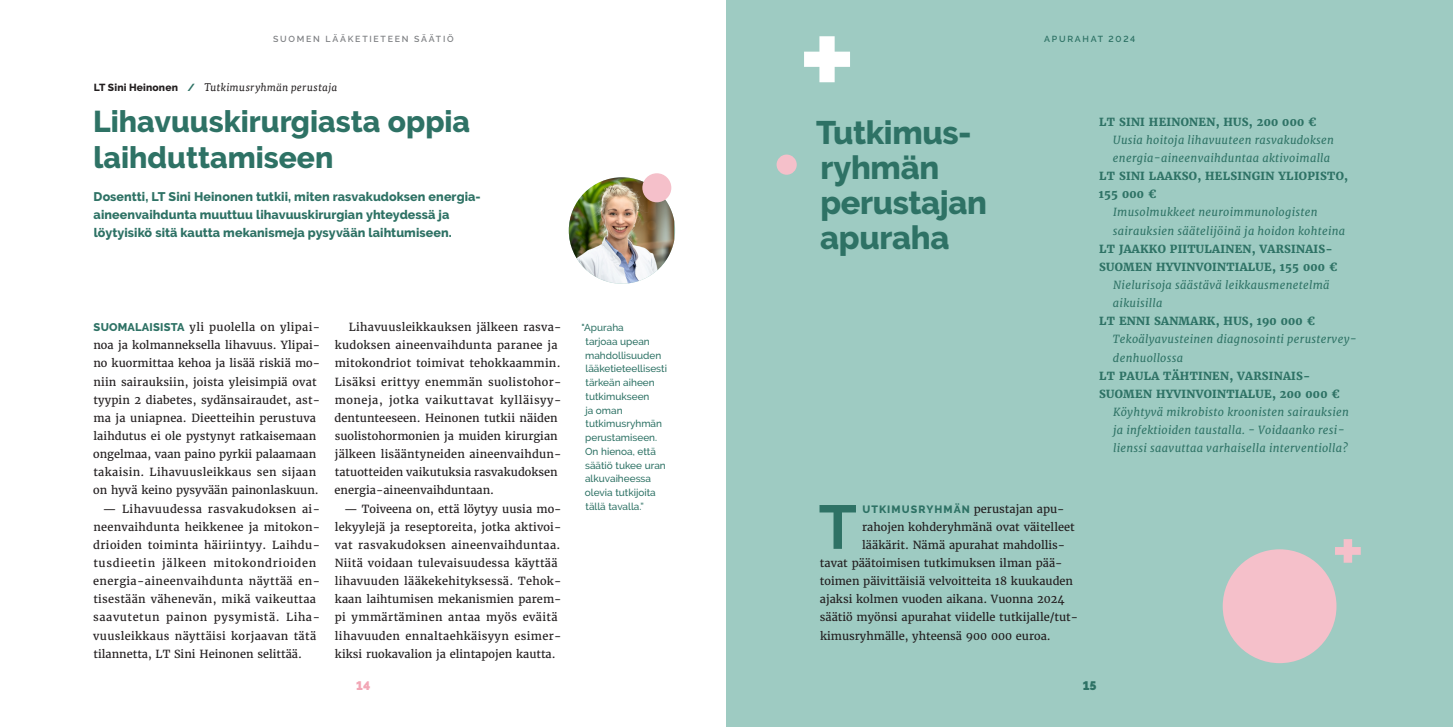
<style>
.page{position:relative;width:1453px;height:727px;background:#fff}
.page>*{position:absolute;margin:0;border:0;box-sizing:border-box;transform-origin:0 0}
.Vaalpun_sivun_leipis{font:700 61.62px "Raleway";color:#2e7265}
.H1_Värillisen_sivun_otsikko{font:800 32.5px/35px "Raleway";letter-spacing:-.01em;color:#2e7265}
.t1{font:800 30px/36.2px "Raleway";color:#2e7265}
.Leipis{font:800 12.5px/18.1px "Raleway";letter-spacing:.005em;color:#2e7265}
.t2{font:900 12.25px "Raleway";color:#2e7265}
.t3{font:900 12.25px "Raleway";color:#f2a6b5}
.Leipis-2{font:italic 11.25px "Tisa Pro";letter-spacing:.015em;color:#231f20}
.Leipis-3{font:11.12px/18.1px "Merriweather";letter-spacing:.02em;color:#231f20}
.luettelon_tutkimus{font:italic 11.12px/18.1px "Merriweather";letter-spacing:.025em;color:#2e7265}
.Leipis_ilman_sisennystä{font:11.12px/18.1px "Merriweather";letter-spacing:.005em;color:#231f20}
.Vaalpun_sivun_leipis-2{font:11.12px "Merriweather";color:#231f20}
.luettelon_otsikko{font:800 11.12px/18.1px "Merriweather";letter-spacing:.025em;color:#2e7265}
.Nosto2{font:500 10px/13.8px "Raleway";color:#2e7265}
.t4{font:600 8.75px "Raleway";letter-spacing:.2em;color:#808285}
.t5{font:600 8.75px "Raleway";letter-spacing:.2em;color:#2e7265}
.s1{font-family:"Raleway";font-weight:800;font-style:normal;font-size:10.25px}
.s2{font-family:"Raleway";font-weight:800;font-style:normal;font-size:10.25px;color:#2e7265}
.s3{font-family:"Raleway";font-weight:800;color:#2e7265}
.s4{font-family:"Raleway";font-weight:800;font-size:10.62px;color:#2e7265}
</style>
<div class="page">
<div style="left:726px;top:0;width:727px;height:726px;background:#9ecbc2"></div>
<div style="left:776px;top:154px;width:21px;height:21px;background:#f5c0ca;border-radius:50%"></div>
<svg style="left:804px;top:36px;width:46px;height:46px"></svg>
<svg style="left:1335px;top:539px;width:26px;height:23px"></svg>
<div style="left:1223px;top:549px;width:113px;height:114px;background:#f5c0ca;border-radius:50%"></div>
<img style="left:569px;top:177px;width:105px;height:106px">
<div style="left:642px;top:173px;width:29px;height:29px;background:#f5c0ca;border-radius:50%"></div>
<p class="t4" style="left:273px;top:34px;width:182px">SUOMEN LÄÄKETIETEEN SÄÄTIÖ</p>
<p class="Leipis-2" style="left:94px;top:79px;width:245px"><span class="s1">LT Sini Heinonen</span> <span class="s2">/</span> Tutkimusryhmän perustaja</p>
<p class="t1" style="left:93px;top:103px;width:378px">Lihavuuskirurgiasta oppia laihduttamiseen</p>
<p class="Leipis" style="left:94px;top:188px;width:389px">Dosentti, LT Sini Heinonen tutkii, miten rasvakudoksen energia&shy;aineenvaihdunta muuttuu lihavuuskirurgian yhteydessä ja löytyisikö sitä kautta mekanismeja pysyvään laihtumiseen.</p>
<p class="Leipis_ilman_sisennystä" style="left:93px;top:318px;width:228px"><span class="s3">SUOMALAISISTA</span> yli puolella on ylipai&shy;noa ja kolmanneksella lihavuus. Ylipai&shy;no kuormittaa kehoa ja lisää riskiä mo&shy;niin sairauksiin, joista yleisimpiä ovat tyypin 2 diabetes, sydänsairaudet, ast&shy;ma ja uniapnea. Dieetteihin perustuva laihdutus ei ole pystynyt ratkaisemaan ongelmaa, vaan paino pyrkii palaamaan takaisin. Lihavuusleikkaus sen sijaan on hyvä keino pysyvään painonlaskuun.</p>
<p class="Leipis-3" style="left:93px;top:499px;width:228px;text-indent:9px">— Lihavuudessa rasvakudoksen ai&shy;neenvaihdunta heikkenee ja mitokon&shy;drioiden toiminta häiriintyy. Laihdu&shy;tusdieetin jälkeen mitokondrioiden energia-aineenvaihdunta näyttää en&shy;tisestään vähenevän, mikä vaikeuttaa saavutetun painon pysymistä. Liha&shy;vuusleikkaus näyttäisi korjaavan tätä tilannetta, LT Sini Heinonen selittää.</p>
<p class="Leipis-3" style="left:335px;top:318px;width:228px;text-indent:14px">Lihavuusleikkauksen jälkeen rasva&shy;kudoksen aineenvaihdunta paranee ja mitokondriot toimivat tehokkaammin.<br>Lisäksi erittyy enemmän suolistohor&shy;moneja, jotka vaikuttavat kylläisyy&shy;dentunteeseen. Heinonen tutkii näiden suolistohormonien ja muiden kirurgian jälkeen lisääntyneiden aineenvaihdun&shy;tatuotteiden vaikutuksia rasvakudoksen energia-aineenvaihduntaan.</p>
<p class="Leipis-3" style="left:335px;top:499px;width:228px;text-indent:9px">— Toiveena on, että löytyy uusia mo&shy;lekyylejä ja reseptoreita, jotka aktivoi&shy;vat rasvakudoksen aineenvaihduntaa.<br>Niitä voidaan tulevaisuudessa käyttää lihavuuden lääkekehityksessä. Tehok&shy;kaan laihtumisen mekanismien parem&shy;pi ymmärtäminen antaa myös eväitä lihavuuden ennaltaehkäisyyn esimer&shy;kiksi ruokavalion ja elintapojen kautta.</p>
<p class="t3" style="left:356px;top:678px;width:16px">14</p>
<p class="Nosto2" style="left:585px;top:320px;width:84px;text-indent:-3px">"Apuraha<br>tarjoaa upean mahdollisuuden lääketieteellisesti tärkeän aiheen tutkimukseen<br>ja oman tutkimusryhmän perustamiseen.<br>On hienoa, että säätiö tukee uran alkuvaiheessa olevia tutkijoita tällä tavalla.”</p>
<p class="H1_Värillisen_sivun_otsikko" style="left:816px;top:115px;width:173px">Tutkimus&shy;ryhmän perustajan apuraha</p>
<p class="t5" style="left:1044px;top:34px;width:93px">APURAHAT 2024</p>
<p class="luettelon_otsikko" style="left:1099px;top:112px;width:219px">LT SINI HEINONEN, HUS, 200 000 €</p>
<p class="luettelon_tutkimus" style="left:1113px;top:131px;width:223px">Uusia hoitoja lihavuuteen rasvakudoksen energia-aineenvaihduntaa aktivoimalla</p>
<p class="luettelon_otsikko" style="left:1099px;top:167px;width:251px">LT SINI LAAKSO, HELSINGIN YLIOPISTO,<br>155 000 €</p>
<p class="luettelon_tutkimus" style="left:1113px;top:203px;width:234px">Imusolmukkeet neuroimmunologisten sairauksien säätelijöinä ja hoidon kohteina</p>
<p class="luettelon_otsikko" style="left:1099px;top:239px;width:240px">LT JAAKKO PIITULAINEN, VARSINAIS-<br>SUOMEN HYVINVOINTIALUE, 155 000 €</p>
<p class="luettelon_tutkimus" style="left:1113px;top:276px;width:218px">Nielurisoja säästävä leikkausmenetelmä aikuisilla</p>
<p class="luettelon_otsikko" style="left:1099px;top:312px;width:217px">LT ENNI SANMARK, HUS, 190 000 €</p>
<p class="luettelon_tutkimus" style="left:1113px;top:330px;width:245px">Tekoälyavusteinen diagnosointi perustervey&shy;denhuollossa</p>
<p class="luettelon_otsikko" style="left:1099px;top:366px;width:242px">LT PAULA TÄHTINEN, VARSINAIS-<br>SUOMEN HYVINVOINTIALUE, 200 000 €</p>
<p class="luettelon_tutkimus" style="left:1113px;top:403px;width:237px">Köyhtyvä mikrobisto kroonisten sairauksien ja infektioiden taustalla. - Voidaanko resi&shy;lienssi saavuttaa varhaisella interventiolla?</p>
<p class="Vaalpun_sivun_leipis" style="left:819px;top:492px;width:40px">T</p>
<p class="Vaalpun_sivun_leipis-2" style="left:862px;top:501px;width:204px"><span class="s4">UTKIMUSRYHMÄN</span> perustajan apu-</p>
<p class="Vaalpun_sivun_leipis-2" style="left:862px;top:519px;width:214px">rahojen kohderyhmänä ovat väitelleet</p>
<p class="Vaalpun_sivun_leipis-2" style="left:862px;top:537px;width:205px">lääkärit. Nämä apurahat mahdollis-</p>
<p class="Vaalpun_sivun_leipis-2" style="left:820px;top:556px;width:244px">tavat päätoimisen tutkimuksen ilman pää-</p>
<p class="Vaalpun_sivun_leipis-2" style="left:820px;top:574px;width:255px">toimen päivittäisiä velvoitteita 18 kuukauden</p>
<p class="Vaalpun_sivun_leipis-2" style="left:820px;top:592px;width:246px">ajaksi kolmen vuoden aikana. Vuonna 2024</p>
<p class="Vaalpun_sivun_leipis-2" style="left:820px;top:610px;width:260px">säätiö myönsi apurahat viidelle tutkijalle/tut-</p>
<p class="Vaalpun_sivun_leipis-2" style="left:820px;top:628px;width:232px">kimusryhmälle, yhteensä 900 000 euroa.</p>
<p class="t2" style="left:1083px;top:678px;width:15px">15</p>
</div>
